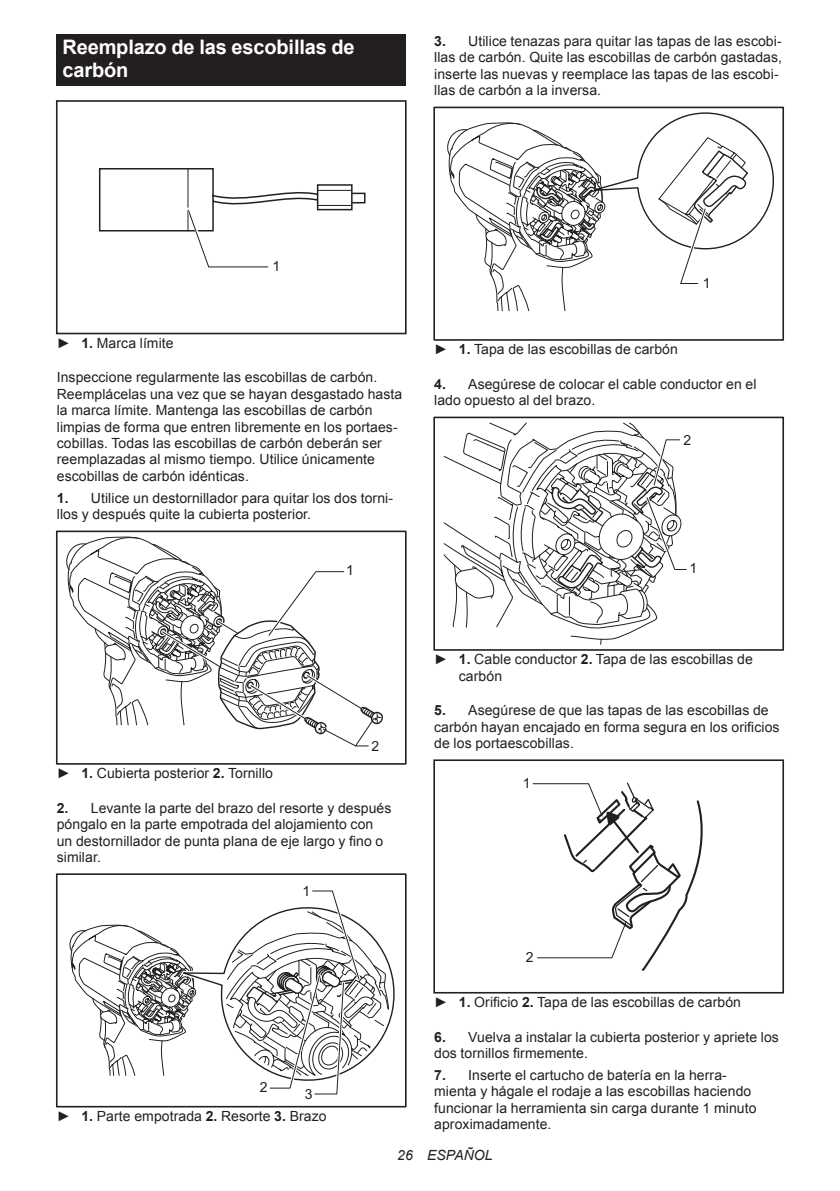
<style>
.page{position:relative;width:840px;height:1191px;background:#fff}
.page>*{position:absolute;margin:0;border:0;box-sizing:border-box;transform-origin:0 0}
.t1{font:700 20px/23.4px "Arial";letter-spacing:-.01em;color:#fff}
.t2{font:14px/16.4px "Arial";letter-spacing:.005em;color:#231f20}
.t3{font:italic 14px "Arial";letter-spacing:.005em;color:#231f20}
.s1{font-weight:700}
</style>
<div class="page">
<div style="left:57px;top:34px;width:348px;height:52px;background:#231f20"></div>
<div style="left:56px;top:100px;width:350px;height:234px;border:2px solid #231f20"></div>
<div style="left:351px;top:193px;width:14px;height:10px;border:2px solid #231f20"></div>
<svg style="left:98px;top:168px;width:255px;height:100px"></svg>
<div style="left:56px;top:530px;width:350px;height:234px;border:2px solid #231f20"></div>
<svg style="left:66px;top:536px;width:317px;height:211px"></svg>
<div style="left:56px;top:873px;width:350px;height:234px;border:2px solid #231f20"></div>
<svg style="left:69px;top:890px;width:320px;height:205px"></svg>
<div style="left:433px;top:107px;width:350px;height:234px;border:2px solid #231f20"></div>
<svg style="left:445px;top:109px;width:331px;height:203px"></svg>
<div style="left:433px;top:416px;width:350px;height:235px;border:2px solid #231f20"></div>
<svg style="left:443px;top:422px;width:244px;height:223px"></svg>
<div style="left:433px;top:759px;width:350px;height:234px;border:2px solid #231f20"></div>
<svg style="left:532px;top:782px;width:171px;height:189px"></svg>
<h1 class="t1" style="left:62px;top:36px;width:294px">Reemplazo de las escobillas de carbón</h1>
<p class="t2" style="left:434px;top:33px;width:349px"><span class="s1">3.</span> Utilice tenazas para quitar las tapas de las escobi&shy;llas de carbón. Quite las escobillas de carbón gastadas, inserte las nuevas y reemplace las tapas de las escobi&shy;llas de carbón a la inversa.</p>
<p class="t2" style="left:272px;top:258px;width:9px">1</p>
<p class="t2" style="left:57px;top:335px;width:118px">► <span class="s1">1.</span> Marca límite</p>
<p class="t2" style="left:57px;top:369px;width:347px">Inspeccione regularmente las escobillas de carbón.<br>Reemplácelas una vez que se hayan desgastado hasta la marca límite. Mantenga las escobillas de carbón limpias de forma que entren libremente en los portaes&shy;cobillas. Todas las escobillas de carbón deberán ser reemplazadas al mismo tiempo. Utilice únicamente escobillas de carbón idénticas.</p>
<p class="t2" style="left:57px;top:490px;width:337px"><span class="s1">1.</span> Utilice un destornillador para quitar los dos torni&shy;llos y después quite la cubierta posterior.</p>
<p class="t2" style="left:346px;top:562px;width:9px">1</p>
<p class="t2" style="left:371px;top:737px;width:9px">2</p>
<p class="t2" style="left:57px;top:765px;width:218px">► <span class="s1">1.</span> Cubierta posterior <span class="s1">2.</span> Tornillo</p>
<p class="t2" style="left:57px;top:800px;width:336px"><span class="s1">2.</span> Levante la parte del brazo del resorte y después póngalo en la parte empotrada del alojamiento con un destornillador de punta plana de eje largo y fino o similar.</p>
<p class="t2" style="left:302px;top:882px;width:9px">1</p>
<p class="t2" style="left:259px;top:1079px;width:9px">2</p>
<p class="t2" style="left:57px;top:1082px;width:271px;line-height:22.2px;text-indent:248px">3 ► <span class="s1">1.</span> Parte empotrada <span class="s1">2.</span> Resorte <span class="s1">3.</span> Brazo</p>
<p class="t2" style="left:702px;top:275px;width:9px">1</p>
<p class="t2" style="left:434px;top:341px;width:245px">► <span class="s1">1.</span> Tapa de las escobillas de carbón</p>
<p class="t2" style="left:434px;top:376px;width:323px"><span class="s1">4.</span> Asegúrese de colocar el cable conductor en el lado opuesto al del brazo.</p>
<p class="t2" style="left:683px;top:432px;width:9px">2</p>
<p class="t2" style="left:689px;top:560px;width:9px">1</p>
<p class="t2" style="left:458px;top:651px;width:295px;text-indent:-25px">► <span class="s1">1.</span> Cable conductor <span class="s1">2.</span> Tapa de las escobillas de carbón</p>
<p class="t2" style="left:434px;top:702px;width:346px"><span class="s1">5.</span> Asegúrese de que las tapas de las escobillas de carbón hayan encajado en forma segura en los orificios de los portaescobillas.</p>
<p class="t2" style="left:522px;top:775px;width:9px">1</p>
<p class="t2" style="left:525px;top:948px;width:9px">2</p>
<p class="t2" style="left:434px;top:994px;width:308px">► <span class="s1">1.</span> Orificio <span class="s1">2.</span> Tapa de las escobillas de carbón</p>
<p class="t2" style="left:434px;top:1028px;width:346px"><span class="s1">6.</span> Vuelva a instalar la cubierta posterior y apriete los dos tornillos firmemente.</p>
<p class="t2" style="left:434px;top:1067px;width:323px"><span class="s1">7.</span> Inserte el cartucho de batería en la herra&shy;mienta y hágale el rodaje a las escobillas haciendo funcionar la herramienta sin carga durante 1 minuto aproximadamente.</p>
<p class="t3" style="left:397px;top:1146px;width:97px">26 ESPAÑOL</p>
</div>
